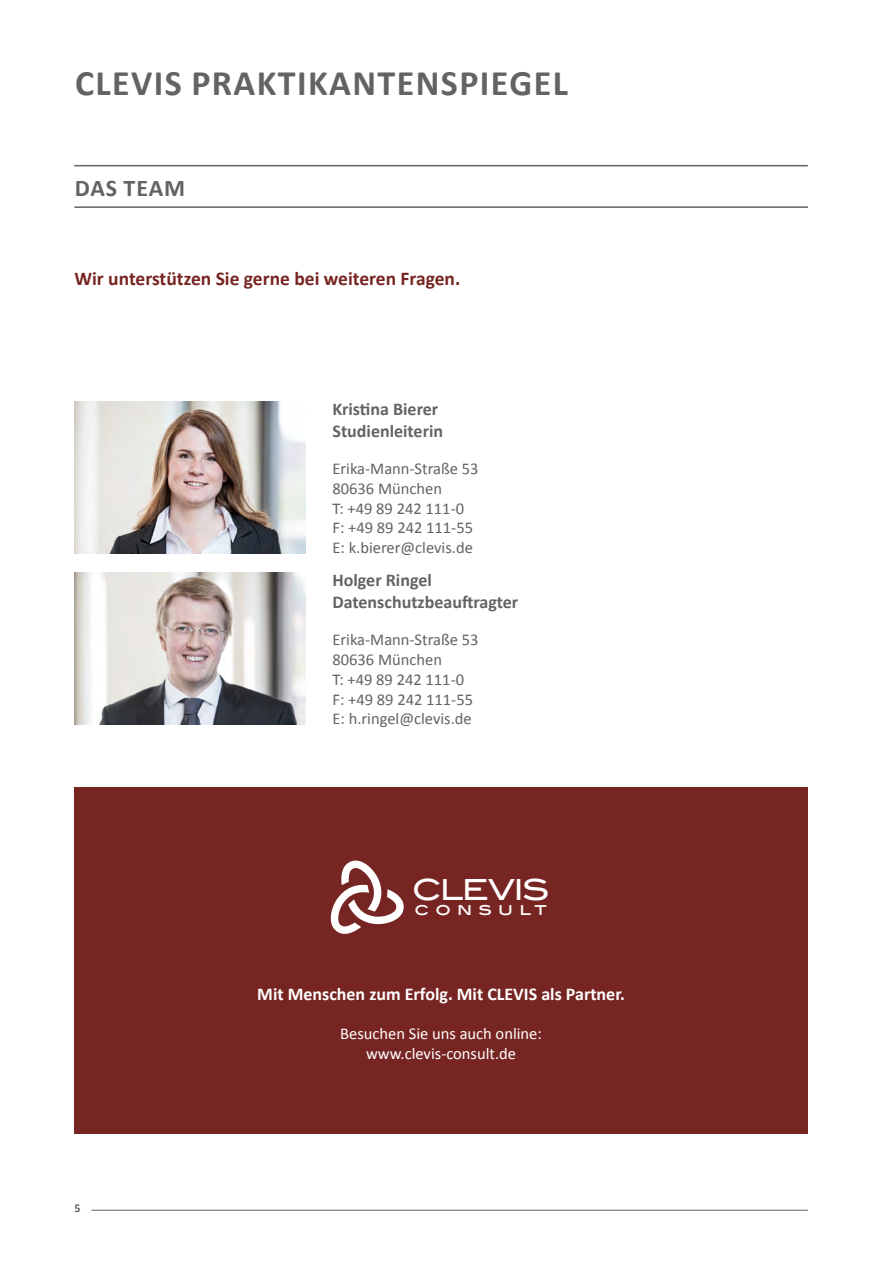
<style>
.page{position:relative;width:893px;height:1263px;background:#fff}
.page>*{position:absolute;margin:0;border:0;box-sizing:border-box;transform-origin:0 0}
.t1{font:700 36px "Calibri";letter-spacing:.04em;color:#646363}
.t2{font:28.95px "Blair ITC Std";letter-spacing:-.055em;color:#fff}
.t3{font:700 24px "Calibri";letter-spacing:.04em;color:#646363}
.t4{font:700 19.5px "Calibri";color:#772523}
.t5{font:700 18px/21.6px "Calibri";color:#646363}
.t6{font:700 18px "Calibri";color:#fff}
.t7{font:16.5px/19.8px "Calibri";color:#646363}
.t8{font:16.5px/19.8px "Calibri";color:#fff;text-align:center}
.t9{font:16.05px "Blair ITC Std";letter-spacing:.385em;color:#fff}
.t10{font:700 12px "Calibri";color:#646363}
</style>
<div class="page">
<hr style="left:91px;top:1210px;width:717px;height:1px;background:#646363">
<hr style="left:74px;top:165px;width:734px;height:1px;background:#646363">
<hr style="left:74px;top:206px;width:734px;height:2px;background:#646363">
<div style="left:74px;top:787px;width:734px;height:346px;background:#772523"></div>
<svg style="left:330px;top:860px;width:74px;height:74px"></svg>
<img style="left:74px;top:401px;width:231px;height:152px">
<img style="left:75px;top:572px;width:230px;height:152px">
<h1 class="t1" style="left:75px;top:60px;width:494px">CLEVIS PRAKTIKANTENSPIEGEL</h1>
<h3 class="t3" style="left:75px;top:172px;width:112px">DAS TEAM</h3>
<p class="t4" style="left:75px;top:266px;width:387px">Wir unterstützen Sie gerne bei weiteren Fragen.</p>
<p class="t5" style="left:332px;top:398px;width:112px">Kristina Bierer<br>Studienleiterin</p>
<p class="t7" style="left:332px;top:459px;width:147px">Erika-Mann-Straße 53<br>80636 München<br>T: +49 89 242 111-0<br>F: +49 89 242 111-55<br>E: k.bierer@clevis.de</p>
<p class="t5" style="left:332px;top:569px;width:187px">Holger Ringel<br>Datenschutzbeauftragter</p>
<p class="t7" style="left:332px;top:630px;width:147px">Erika-Mann-Straße 53<br>80636 München<br>T: +49 89 242 111-0<br>F: +49 89 242 111-55<br>E: h.ringel@clevis.de</p>
<h2 class="t2" style="left:412px;top:872px;width:139px">CLEVIS</h2>
<p class="t9" style="left:415px;top:900px;width:134px">consult</p>
<p class="t10" style="left:74px;top:1201px;width:8px">5</p>
<p class="t6" style="left:257px;top:982px;width:369px">Mit Menschen zum Erfolg. Mit CLEVIS als Partner.</p>
<p class="t8" style="left:340px;top:1024px;width:203px">Besuchen Sie uns auch online: www.clevis-consult.de</p>
</div>
